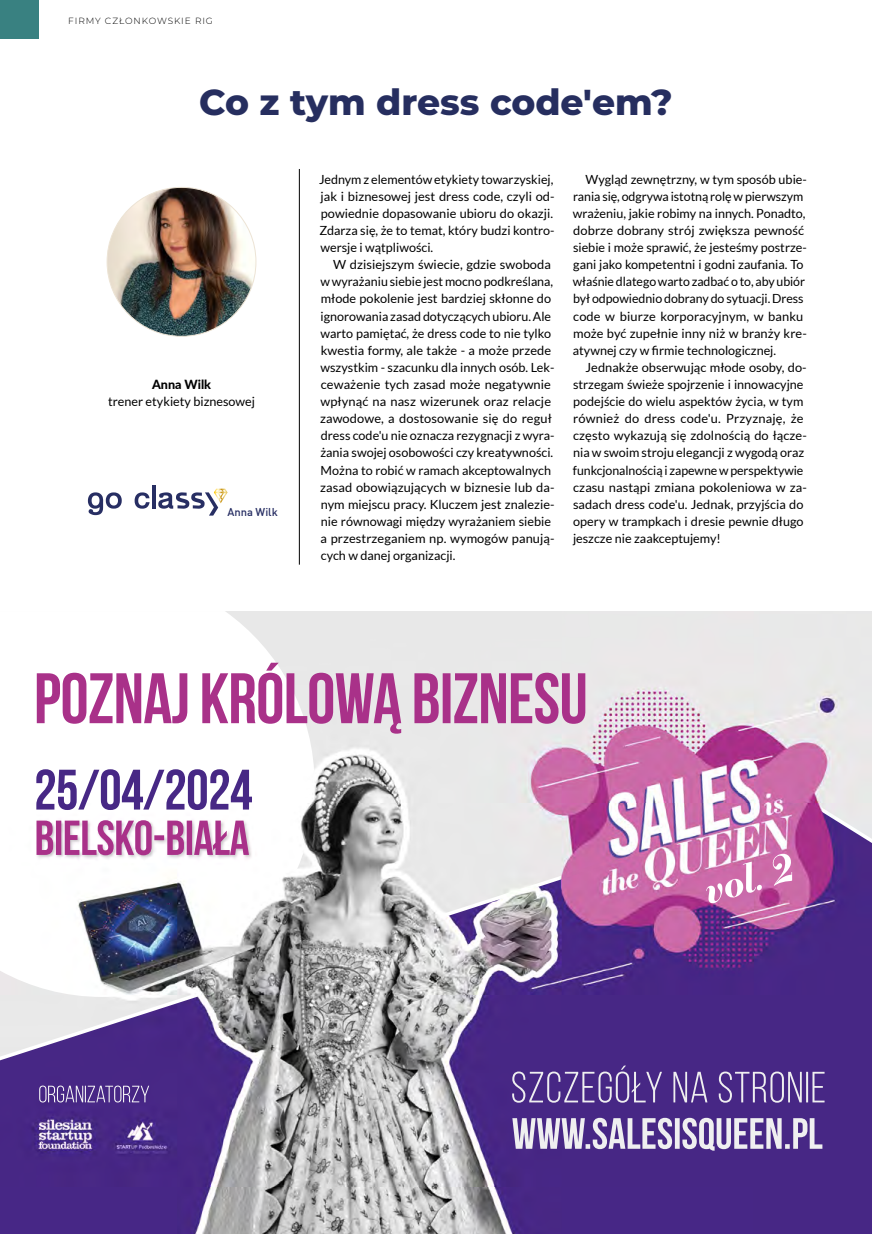
<style>
.page{position:relative;width:872px;height:1234px;background:#fff}
.page>*{position:absolute;margin:0;border:0;box-sizing:border-box;transform-origin:0 0}
.t1{font:800 36px "Montserrat";color:#262e5f}
.t2{font:12.6px/17.1px "Lato";color:#000}
.t3{font:800 12.6px "Lato";color:#000}
.t4{font:500 11.1px "DIN";color:#272e63}
.t5{font:300 9px "Montserrat";letter-spacing:.1em;color:#000}
</style>
<div class="page">
<div style="left:0;top:0;width:39px;height:38px;background:#398181"></div>
<img style="left:314px;top:611px;width:558px;height:186px">
<img style="left:0;top:1060px;width:872px;height:173px">
<img style="left:0;top:797px;width:872px;height:263px">
<img style="left:0;top:611px;width:314px;height:385px">
<img style="left:197px;top:933px;width:63px;height:70px">
<img style="left:37px;top:820px;width:212px;height:35px">
<img style="left:36px;top:769px;width:216px;height:40px">
<img style="left:512px;top:1065px;width:312px;height:37px">
<img style="left:512px;top:1117px;width:310px;height:33px">
<img style="left:63px;top:662px;width:522px;height:71px">
<img style="left:39px;top:1085px;width:110px;height:17px">
<img style="left:706px;top:853px;width:86px;height:50px">
<img style="left:107px;top:187px;width:149px;height:149px;border-radius:74px">
<hr style="left:299px;top:169px;width:1px;height:395px;background:#000">
<svg style="left:135px;top:492px;width:15px;height:16px"></svg>
<hr style="left:152px;top:485px;width:4px;height:23px;background:#272e63">
<svg style="left:88px;top:492px;width:34px;height:23px"></svg>
<svg style="left:158px;top:488px;width:69px;height:27px"></svg>
<p class="t5" style="left:68px;top:15px;width:146px">FIRMY CZŁONKOWSKIE RIG</p>
<h1 class="t1" style="left:199px;top:76px;width:475px">Co z tym dress code'em?</h1>
<p class="t3" style="left:152px;top:375px;width:61px">Anna Wilk</p>
<p class="t2" style="left:108px;top:393px;width:148px">trener etykiety biznesowej</p>
<p class="t4" style="left:227px;top:504px;width:52px">Anna Wilk</p>
<p class="t2" style="left:319px;top:170px;width:237px;text-align:justify">Jednym z elementów etykiety towarzyskiej, jak i biznesowej jest dress code, czyli od&shy;powiednie dopasowanie ubioru do okazji.<br>Zdarza się, że to temat, który budzi kontro&shy;wersje i wątpliwości.</p>
<p class="t2" style="left:320px;top:256px;width:236px;text-indent:13px">W dzisiejszym świecie, gdzie swoboda w wyrażaniu siebie jest mocno podkreślana, młode pokolenie jest bardziej skłonne do ignorowania zasad dotyczących ubioru. Ale warto pamiętać, że dress code to nie tylko kwestia formy, ale także - a może przede wszystkim - szacunku dla innych osób. Lek&shy;ceważenie tych zasad może negatywnie wpłynąć na nasz wizerunek oraz relacje zawodowe, a dostosowanie się do reguł dress code'u nie oznacza rezygnacji z wyra&shy;żania swojej osobowości czy kreatywności.<br>Można to robić w ramach akceptowalnych zasad obowiązujących w biznesie lub da&shy;nym miejscu pracy. Kluczem jest znalezie&shy;nie równowagi między wyrażaniem siebie a przestrzeganiem np. wymogów panują&shy;cych w danej organizacji.</p>
<p class="t2" style="left:573px;top:170px;width:236px;text-indent:13px">Wygląd zewnętrzny, w tym sposób ubie&shy;rania się, odgrywa istotną rolę w pierwszym wrażeniu, jakie robimy na innych. Ponadto, dobrze dobrany strój zwiększa pewność siebie i może sprawić, że jesteśmy postrze&shy;gani jako kompetentni i godni zaufania. To właśnie dlatego warto zadbać o to, aby ubiór był odpowiednio dobrany do sytuacji. Dress code w biurze korporacyjnym, w banku może być zupełnie inny niż w branży kre&shy;atywnej czy w firmie technologicznej.</p>
<p class="t2" style="left:573px;top:358px;width:235px;text-indent:13px">Jednakże obserwując młode osoby, do&shy;strzegam świeże spojrzenie i innowacyjne podejście do wielu aspektów życia, w tym również do dress code'u. Przyznaję, że często wykazują się zdolnością do łącze&shy;nia w swoim stroju elegancji z wygodą oraz funkcjonalnością i zapewne w perspektywie czasu nastąpi zmiana pokoleniowa w za&shy;sadach dress code'u. Jednak, przyjścia do opery w trampkach i dresie pewnie długo jeszcze nie zaakceptujemy!</p>
</div>
